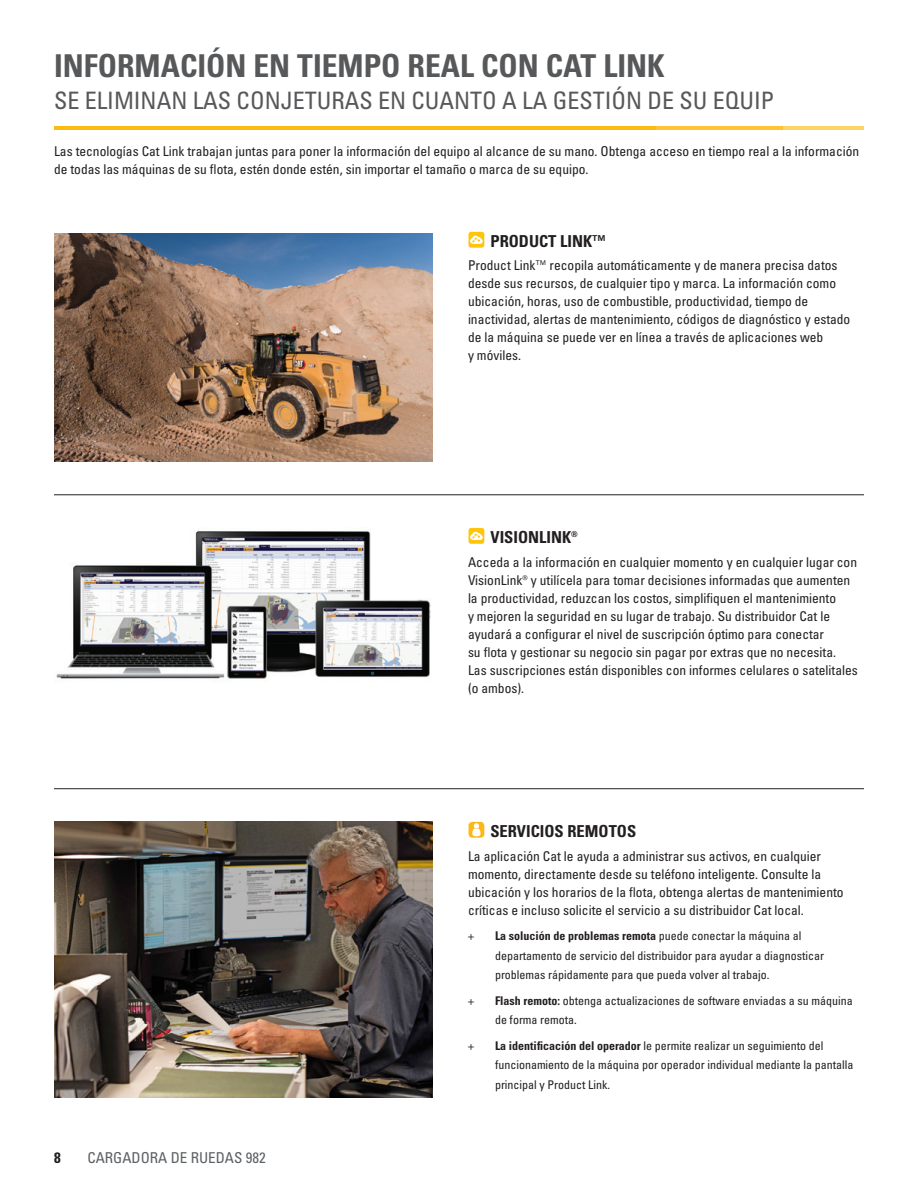
<style>
.page{position:relative;width:918px;height:1188px;background:#fff}
.page>*{position:absolute;margin:0;border:0;box-sizing:border-box;transform-origin:0 0}
.t1{font:31.5px "Univers LTCYR 67 Bold Cond";color:#57585a}
.t2{font:condensed 24px "Univers LTCYR 57";color:#57585a}
.t3{font:16.5px "Univers LTCYR 67 Bold Cond";color:#231f20}
.t4{font:condensed 15px "Univers LTCYR 57";color:#5d6163}
.t5{font:15px "Univers LTCYR 67 Bold Cond";color:#231f20}
.t6{font:condensed 13.5px/18px "Univers LTCYR 57";color:#231f20}
.t7{font:condensed 12px/19.5px "Univers LTCYR 57";color:#231f20}
.t8{font:12px "Univers LTCYR 67 Bold Cond";color:#231f20}
.s1{font-family:"Univers LTCYR 57";font-stretch:condensed}
.s2{font-family:"Univers LTCYR 67 Bold Cond";font-stretch:normal}
</style>
<div class="page">
<img style="left:56px;top:531px;width:375px;height:148px">
<img style="left:54px;top:822px;width:379px;height:275px">
<img style="left:54px;top:234px;width:379px;height:228px">
<hr style="left:54px;top:127px;width:601px;height:3px;background:#fcba13">
<hr style="left:654px;top:127px;width:128px;height:3px;background:#fcba13">
<hr style="left:782px;top:127px;width:82px;height:3px;background:#fcba13">
<hr style="left:54px;top:495px;width:810px;height:1px;background:#231f20">
<hr style="left:54px;top:788px;width:810px;height:1px;background:#231f20">
<svg style="left:469px;top:232px;width:15px;height:16px"></svg>
<div style="left:469px;top:822px;width:15px;height:16px;background:#fbb917;border-radius:4px"></div>
<svg style="left:472px;top:823px;width:9px;height:13px"></svg>
<svg style="left:469px;top:528px;width:15px;height:16px"></svg>
<h1 class="t1" style="left:54px;top:46px;width:612px">INFORMACIÓN EN TIEMPO REAL CON CAT LINK</h1>
<h2 class="t2" style="left:54px;top:85px;width:722px">SE ELIMINAN LAS CONJETURAS EN CUANTO A LA GESTIÓN DE SU EQUIP</h2>
<p class="t6" style="left:54px;top:142px;width:807px">Las tecnologías Cat Link trabajan juntas para poner la información del equipo al alcance de su mano. Obtenga acceso en tiempo real a la información de todas las máquinas de su flota, estén donde estén, sin importar el tamaño o marca de su equipo.</p>
<p class="t3" style="left:490px;top:231px;width:117px">PRODUCT LINK™</p>
<p class="t6" style="left:468px;top:256px;width:384px">Product Link™ recopila automáticamente y de manera precisa datos desde sus recursos, de cualquier tipo y marca. La información como ubicación, horas, uso de combustible, productividad, tiempo de inactividad, alertas de mantenimiento, códigos de diagnóstico y estado de la máquina se puede ver en línea a través de aplicaciones web<br>y móviles.</p>
<p class="t3" style="left:490px;top:527px;width:89px">VISIONLINK®</p>
<p class="t6" style="left:468px;top:553px;width:391px">Acceda a la información en cualquier momento y en cualquier lugar con VisionLink® y utilícela para tomar decisiones informadas que aumenten la productividad, reduzcan los costos, simplifiquen el mantenimiento<br>y mejoren la seguridad en su lugar de trabajo. Su distribuidor Cat le ayudará a configurar el nivel de suscripción óptimo para conectar<br>su flota y gestionar su negocio sin pagar por extras que no necesita.<br>Las suscripciones están disponibles con informes celulares o satelitales (o ambos).</p>
<p class="t3" style="left:490px;top:821px;width:147px">SERVICIOS REMOTOS</p>
<p class="t5" style="left:54px;top:1148px;width:8px">8</p>
<p class="t4" style="left:87px;top:1148px;width:180px">CARGADORA DE RUEDAS 982</p>
<p class="t6" style="left:468px;top:846px;width:377px">La aplicación Cat le ayuda a administrar sus activos, en cualquier momento, directamente desde su teléfono inteligente. Consulte la ubicación y los horarios de la flota, obtenga alertas de mantenimiento críticas e incluso solicite el servicio a su distribuidor Cat local.</p>
<p class="t7" style="left:468px;top:926px;width:7px">+</p>
<p class="t8" style="left:495px;top:929px;width:308px">La solución de problemas remota <span class="s1">puede conectar la máquina al</span></p>
<p class="t7" style="left:495px;top:945px;width:331px">departamento de servicio del distribuidor para ayudar a diagnosticar problemas rápidamente para que pueda volver al trabajo.</p>
<p class="t7" style="left:468px;top:990px;width:7px">+</p>
<p class="t7" style="left:495px;top:990px;width:359px"><span class="s2">Flash remoto:</span> obtenga actualizaciones de software enviadas a su máquina de forma remota.</p>
<p class="t7" style="left:468px;top:1035px;width:7px">+</p>
<p class="t7" style="left:495px;top:1035px;width:360px"><span class="s2">La identificación del operador</span> le permite realizar un seguimiento del funcionamiento de la máquina por operador individual mediante la pantalla principal y Product Link.</p>
</div>
